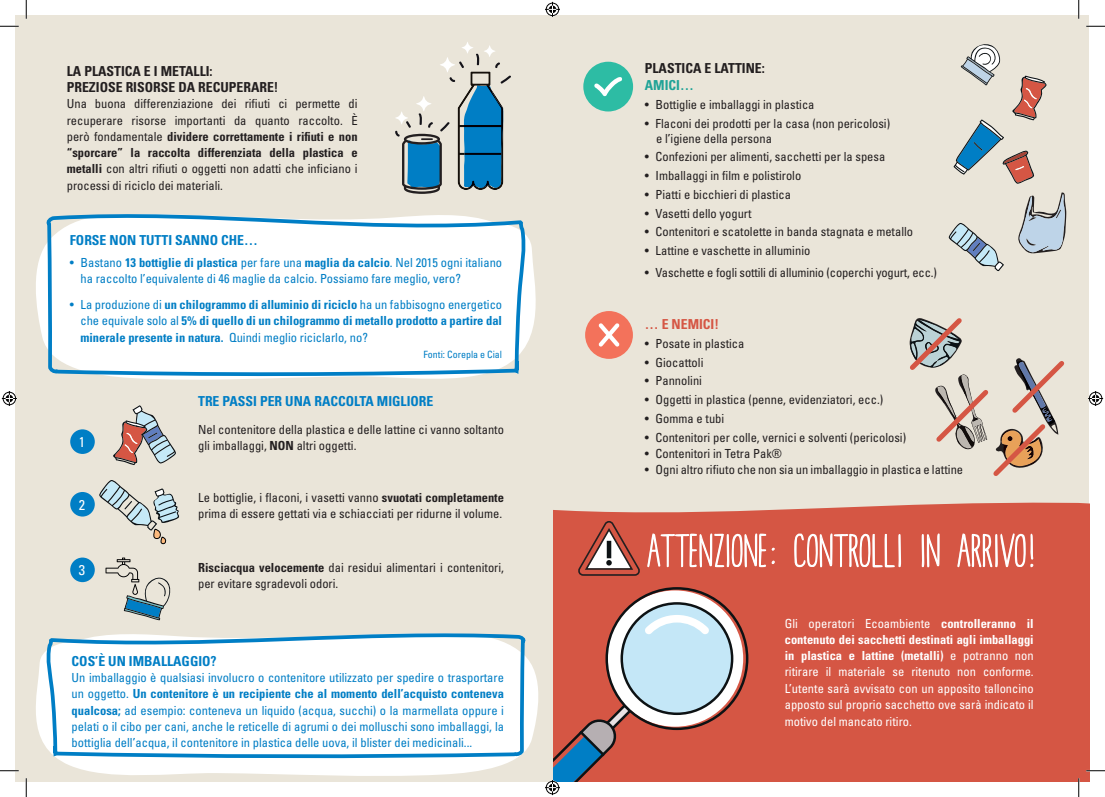
<style>
.page{position:relative;width:1105px;height:797px;background:#fff}
.page>*{position:absolute;margin:0;border:0;box-sizing:border-box;transform-origin:0 0}
.t1{font:condensed 14.25px "Univers";color:#fff}
.t2{font:700 condensed 13.75px "Univers";color:#007ec5}
.t3{font:700 condensed 13.75px/16.2px "Univers";color:#231f20}
.t4{font:700 condensed 13.75px "Univers";color:#d55644}
.t5{font:700 condensed 13.75px "Univers";color:#1fa397}
.t6{font:condensed 12.5px/16.2px "Univers";color:#231f20}
.t7{font:condensed 12.5px/16.2px "Univers";color:#007ec5}
.t8{font:condensed 12.5px/16.2px "Univers";color:#fff;text-align:justify}
.t9{font:700 condensed 12.5px/16.2px "Univers";color:#007ec5;text-align:justify}
.t10{font:condensed 10px "Univers";color:#007ec5}
.s1{font-weight:700}
.s2{font-weight:400}
</style>
<div class="page">
<div style="left:552px;top:16px;width:537px;height:765px;background:#eae5d9"></div>
<div style="left:553px;top:502px;width:536px;height:279px;background:#d55644"></div>
<div style="left:607px;top:590px;width:136px;height:136px;background:#fff;border-radius:50%"></div>
<div style="left:622px;top:603px;width:110px;height:110px;background:#c4e7f7;border-radius:50%"></div>
<div style="left:620px;top:602px;width:113px;height:113px;border:2px solid #0d1214;border-radius:50%"></div>
<svg style="left:645px;top:615px;width:64px;height:19px"></svg>
<svg style="left:647px;top:502px;width:128px;height:66px"></svg>
<div style="left:585px;top:311px;width:48px;height:48px;background:#f3725b;border-radius:50%"></div>
<svg style="left:598px;top:323px;width:22px;height:23px"></svg>
<div style="left:583px;top:62px;width:50px;height:49px;background:#2dbca4;border-radius:50%"></div>
<svg style="left:594px;top:77px;width:28px;height:19px"></svg>
<div style="left:16px;top:16px;width:536px;height:765px;background:#eae5d9"></div>
<svg style="left:36px;top:235px;width:500px;height:145px"></svg>
<svg style="left:46px;top:214px;width:480px;height:165px;background:#eff6fa"></svg>
<div style="left:70px;top:429px;width:25px;height:25px;background:#007ec5;border-radius:50%"></div>
<div style="left:70px;top:492px;width:25px;height:24px;background:#007ec5;border-radius:50%"></div>
<div style="left:70px;top:557px;width:25px;height:25px;background:#007ec5;border-radius:50%"></div>
<svg style="left:36px;top:651px;width:502px;height:125px;fill:#fff"></svg>
<svg style="left:46px;top:633px;width:480px;height:128px;background:#eff6fa"></svg>
<svg style="left:395px;top:42px;width:116px;height:152px"></svg>
<svg style="left:113px;top:405px;width:63px;height:60px"></svg>
<svg style="left:106px;top:557px;width:65px;height:63px"></svg>
<svg style="left:794px;top:44px;width:275px;height:737px"></svg>
<svg style="left:576px;top:520px;width:65px;height:56px;background:#bd6b60"></svg>
<svg style="left:99px;top:480px;width:80px;height:64px"></svg>
<svg style="left:0;top:25px;width:19px;height:2px"></svg>
<svg style="left:1086px;top:25px;width:19px;height:2px"></svg>
<svg style="left:0;top:770px;width:19px;height:1px"></svg>
<svg style="left:1086px;top:770px;width:19px;height:1px"></svg>
<svg style="left:25px;top:0;width:2px;height:19px"></svg>
<svg style="left:25px;top:778px;width:2px;height:19px"></svg>
<svg style="left:1078px;top:0;width:1px;height:19px"></svg>
<svg style="left:1078px;top:778px;width:1px;height:19px"></svg>
<svg style="left:545px;top:2px;width:15px;height:15px"></svg>
<svg style="left:516px;top:702px;width:118px;height:93px"></svg>
<svg style="left:2px;top:391px;width:15px;height:15px"></svg>
<svg style="left:1088px;top:391px;width:15px;height:15px"></svg>
<p class="t3" style="left:67px;top:63px;width:213px">LA PLASTICA E I METALLI:<br>PREZIOSE RISORSE DA RECUPERARE!</p>
<p class="t6" style="left:67px;top:96px;width:292px;text-align:justify">Una buona differenziazione dei rifiuti ci permette di recuperare risorse importanti da quanto raccolto. È però fondamentale <span class="s1">dividere correttamente i rifiuti e non “sporcare” la raccolta differenziata della plastica e metalli</span> con altri rifiuti o oggetti non adatti che inficiano i processi di riciclo dei materiali.</p>
<p class="t2" style="left:70px;top:232px;width:189px">FORSE NON TUTTI SANNO CHE…</p>
<p class="t7" style="left:80px;top:254px;width:423px;text-indent:-11px">• Bastano <span class="s1">13 bottiglie di plastica</span> per fare una <span class="s1">maglia da calcio</span>. Nel 2015 ogni italiano ha raccolto l’equivalente di 46 maglie da calcio. Possiamo fare meglio, vero?</p>
<p class="t9" style="left:80px;top:296px;width:423px;text-indent:-11px"><span class="s2">• La produzione di</span> un chilogrammo di alluminio di riciclo <span class="s2">ha un fabbisogno energetico che equivale solo al</span> 5% di quello di un chilogrammo di metallo prodotto a partire dal minerale presente in natura. <span class="s2">Quindi meglio riciclarlo, no?</span></p>
<p class="t10" style="left:423px;top:348px;width:80px">Fonti: Corepla e Cial</p>
<p class="t1" style="left:79px;top:433px;width:8px">1</p>
<p class="t1" style="left:79px;top:496px;width:8px">2</p>
<p class="t1" style="left:79px;top:561px;width:8px">3</p>
<p class="t2" style="left:198px;top:392px;width:237px">TRE PASSI PER UNA RACCOLTA MIGLIORE</p>
<p class="t6" style="left:198px;top:421px;width:307px">Nel contenitore della plastica e delle lattine ci vanno soltanto gli imballaggi, <span class="s1">NON</span> altri oggetti.</p>
<p class="t6" style="left:198px;top:489px;width:307px">Le bottiglie, i flaconi, i vasetti vanno <span class="s1">svuotati completamente </span>prima di essere gettati via e schiacciati per ridurne il volume.</p>
<p class="t6" style="left:198px;top:559px;width:307px"><span class="s1">Risciacqua velocemente</span> dai residui alimentari i contenitori, per evitare sgradevoli odori.</p>
<p class="t2" style="left:72px;top:652px;width:147px">COS’È UN IMBALLAGGIO?</p>
<p class="t7" style="left:72px;top:669px;width:434px;text-align:justify">Un imballaggio è qualsiasi involucro o contenitore utilizzato per spedire o trasportare un oggetto. <span class="s1">Un contenitore è un recipiente che al momento dell’acquisto conteneva qualcosa;</span> ad esempio: conteneva un liquido (acqua, succhi) o la marmellata oppure i pelati o il cibo per cani, anche le reticelle di agrumi o dei molluschi sono imballaggi, la bottiglia dell’acqua, il contenitore in plastica delle uova, il blister dei medicinali...</p>
<p class="t3" style="left:645px;top:60px;width:121px">PLASTICA E LATTINE:</p>
<p class="t5" style="left:645px;top:77px;width:50px">AMICI…</p>
<p class="t6" style="left:645px;top:96px;width:171px">• Bottiglie e imballaggi in plastica</p>
<p class="t6" style="left:656px;top:115px;width:236px;line-height:15px;text-indent:-11px">• Flaconi dei prodotti per la casa (non pericolosi) e l’igiene della persona</p>
<p class="t6" style="left:645px;top:149px;width:242px">• Confezioni per alimenti, sacchetti per la spesa</p>
<p class="t6" style="left:645px;top:167px;width:158px">• Imballaggi in film e polistirolo</p>
<p class="t6" style="left:645px;top:186px;width:148px">• Piatti e bicchieri di plastica</p>
<p class="t6" style="left:645px;top:205px;width:108px">• Vasetti dello yogurt</p>
<p class="t6" style="left:645px;top:224px;width:270px">• Contenitori e scatolette in banda stagnata e metallo</p>
<p class="t6" style="left:645px;top:242px;width:167px">• Lattine e vaschette in alluminio</p>
<p class="t6" style="left:645px;top:264px;width:294px">• Vaschette e fogli sottili di alluminio (coperchi yogurt, ecc.)</p>
<p class="t4" style="left:645px;top:316px;width:76px">… E NEMICI!</p>
<p class="t6" style="left:645px;top:335px;width:101px">• Posate in plastica</p>
<p class="t6" style="left:645px;top:354px;width:60px">• Giocattoli</p>
<p class="t6" style="left:645px;top:372px;width:59px">• Pannolini</p>
<p class="t6" style="left:645px;top:391px;width:240px">• Oggetti in plastica (penne, evidenziatori, ecc.)</p>
<p class="t6" style="left:645px;top:410px;width:81px">• Gomma e tubi</p>
<p class="t6" style="left:645px;top:429px;width:263px">• Contenitori per colle, vernici e solventi (pericolosi)</p>
<p class="t6" style="left:645px;top:445px;width:138px">• Contenitori in Tetra Pak®</p>
<p class="t6" style="left:645px;top:461px;width:320px">• Ogni altro rifiuto che non sia un imballaggio in plastica e lattine</p>
<p class="t8" style="left:785px;top:615px;width:250px">Gli operatori Ecoambiente <span class="s1">controlleranno il contenuto dei sacchetti destinati agli imballaggi in plastica e lattine (metalli)</span> e potranno non ritirare il materiale se ritenuto non conforme.<br>L’utente sarà avvisato con un apposito talloncino apposto sul proprio sacchetto ove sarà indicato il</p>
<p class="t8" style="left:785px;top:713px;width:129px">motivo del mancato ritiro.</p>
</div>
